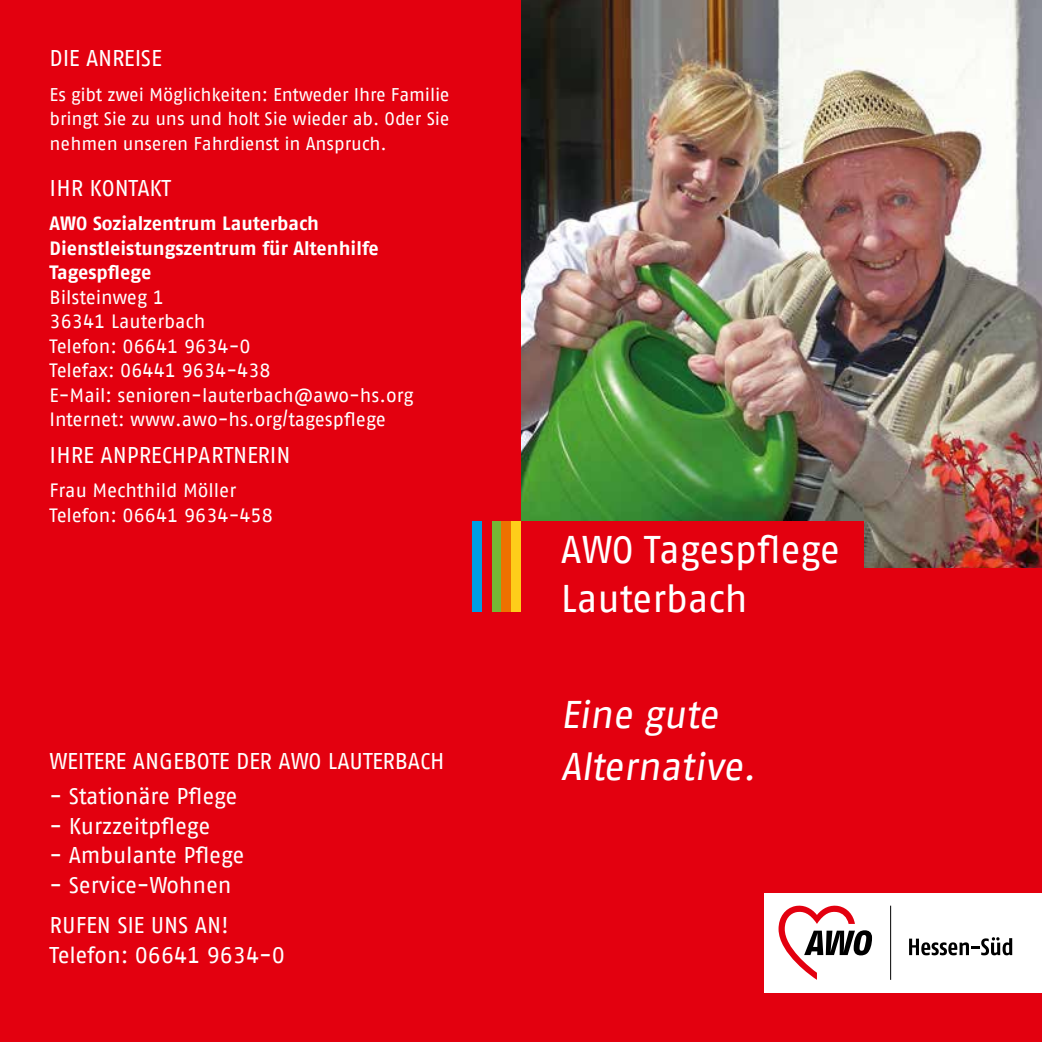
<style>
.page{position:relative;width:1042px;height:1042px;background:#fff}
.page>*{position:absolute;margin:0;border:0;box-sizing:border-box;transform-origin:0 0}
.t1{font:38.5px/49px "AWO Fago Office";letter-spacing:-.005em;color:#fff}
.t2{font:22.75px/39.7px "AWO Fago Office";letter-spacing:-.005em;color:#fff}
.t3{font:19.25px/24.5px "AWO Fago Office";color:#fff}
.t4{font:700 19.25px/24.5px "AWO Fago Office";color:#fff}
.t5{font:18.38px/24.5px "AWO Fago Office";letter-spacing:-.005em;color:#fff;text-align:justify}
.s1{font-size:23.1px}
</style>
<div class="page">
<img style="left:521px;top:0;width:521px;height:568px">
<div style="left:0;top:0;width:521px;height:1042px;background:#e3000f"></div>
<div style="left:501px;top:521px;width:10px;height:91px;background:#ee7100"></div>
<div style="left:491px;top:521px;width:10px;height:91px;background:#75b836"></div>
<div style="left:511px;top:521px;width:10px;height:91px;background:#fecd1a"></div>
<div style="left:472px;top:521px;width:9px;height:91px;background:#009ee3"></div>
<div style="left:521px;top:568px;width:521px;height:474px;background:#e3000f"></div>
<div style="left:521px;top:521px;width:342px;height:50px;background:#e3000f"></div>
<div style="left:764px;top:893px;width:278px;height:99px;background:#fff"></div>
<svg style="left:778px;top:905px;width:94px;height:75px"></svg>
<hr style="left:890px;top:905px;width:1px;height:75px;background:#000">
<svg style="left:909px;top:937px;width:103px;height:18px"></svg>
<p class="t2" style="left:50px;top:38px;width:114px">DIE ANREISE</p>
<p class="t5" style="left:50px;top:82px;width:401px">Es gibt zwei Möglichkeiten: Entweder Ihre Familie bringt Sie zu uns und holt Sie wieder ab. Oder Sie nehmen unseren Fahrdienst in Anspruch.</p>
<p class="t2" style="left:50px;top:168px;width:123px">IHR KONTAKT</p>
<p class="t4" style="left:50px;top:211px;width:330px">AWO Sozialzentrum Lauterbach<br>Dienstleistungszentrum für Altenhilfe<br>Tagespflege</p>
<p class="t3" style="left:50px;top:285px;width:365px">Bilsteinweg 1<br>36341 Lauterbach<br>Telefon: 06641 9634-0<br>Telefax: 06441 9634-438<br>E-Mail: senioren-lauterbach@awo-hs.org<br>Internet: www.awo-hs.org<span class="s1">/</span>tagespflege</p>
<p class="t2" style="left:50px;top:435px;width:242px">IHRE ANPRECHPARTNERIN</p>
<p class="t3" style="left:50px;top:478px;width:225px">Frau Mechthild Möller<br>Telefon: 06641 9634-458</p>
<p class="t2" style="left:50px;top:741px;width:396px">WEITERE ANGEBOTE DER AWO LAUTERBACH</p>
<p class="t2" style="left:50px;top:776px;width:189px">- Stationäre Pflege</p>
<p class="t2" style="left:50px;top:805px;width:162px">- Kurzzeitpflege</p>
<p class="t2" style="left:50px;top:835px;width:196px">- Ambulante Pflege</p>
<p class="t2" style="left:50px;top:865px;width:184px">- Service-Wohnen<br>RUFEN SIE UNS AN!</p>
<p class="t2" style="left:50px;top:934px;width:237px">Telefon: 06641 9634-0</p>
<h1 class="t1" style="left:561px;top:524px;width:281px">AWO Tagespflege<br>Lauterbach</h1>
<h1 class="t1" style="left:561px;top:688px;width:203px;line-height:52.5px">Eine gute<br>Alternative.</h1>
</div>
